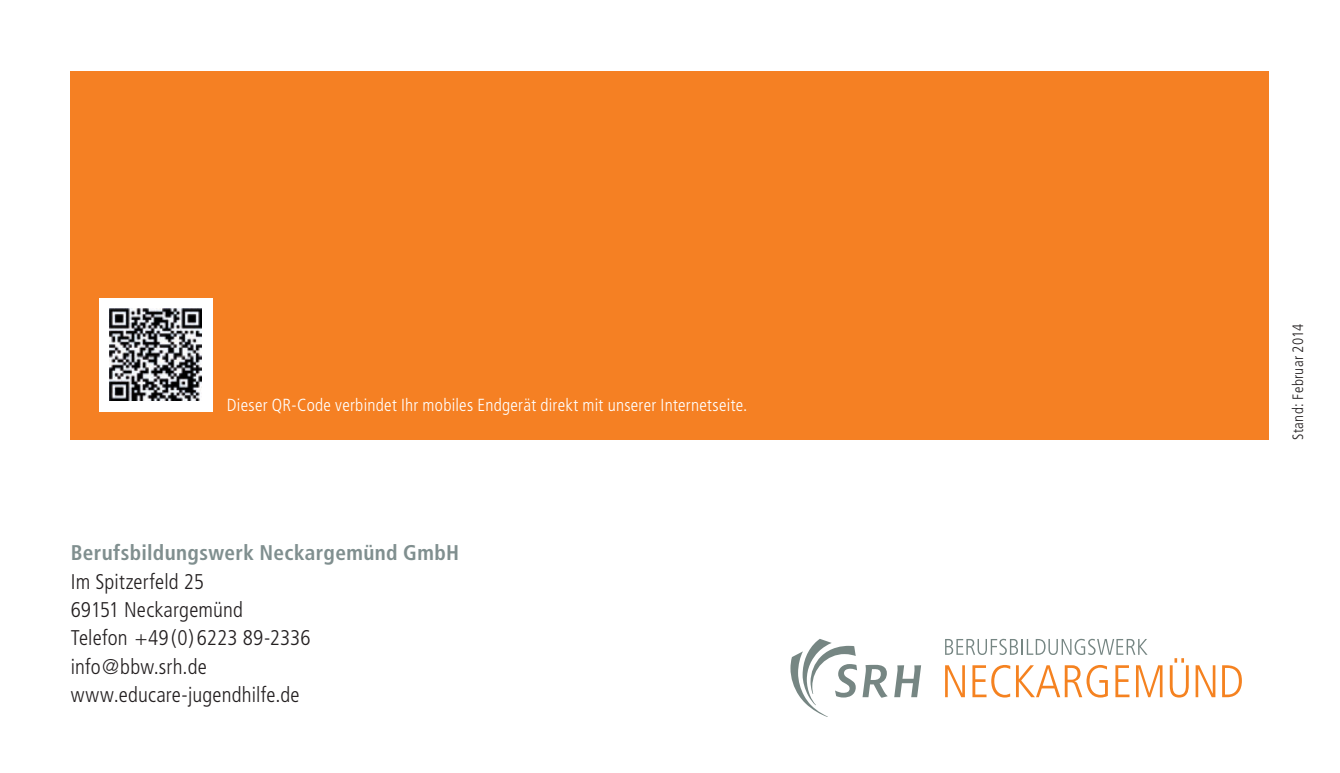
<style>
.page{position:relative;width:1340px;height:773px;background:#fff}
.page>*{position:absolute;margin:0;border:0;box-sizing:border-box;transform-origin:0 0}
.t1{font:300 condensed 21.25px/28.2px "Frutiger";letter-spacing:.01em;color:#231f20}
.t2{font:700 condensed 21.25px "Frutiger";letter-spacing:.015em;color:#808f8f}
.t3{font:300 condensed 17.5px "Frutiger";letter-spacing:.015em;color:#fff}
.t4{font:300 condensed 15px "Frutiger";letter-spacing:.02em;color:#231f20}
</style>
<div class="page">
<div style="left:71px;top:71px;width:1198px;height:368px;background:#f58023"></div>
<div style="left:99px;top:298px;width:114px;height:113px;background:#fff"></div>
<img style="left:110px;top:308px;width:92px;height:92px">
<svg style="left:894px;top:665px;width:27px;height:32px"></svg>
<svg style="left:790px;top:639px;width:97px;height:78px"></svg>
<svg style="left:945px;top:665px;width:19px;height:32px"></svg>
<svg style="left:972px;top:665px;width:38px;height:32px"></svg>
<svg style="left:1016px;top:665px;width:91px;height:32px"></svg>
<svg style="left:1115px;top:665px;width:14px;height:32px"></svg>
<svg style="left:1136px;top:665px;width:26px;height:32px"></svg>
<svg style="left:1169px;top:658px;width:19px;height:39px"></svg>
<svg style="left:1195px;top:665px;width:20px;height:32px"></svg>
<svg style="left:1222px;top:665px;width:19px;height:32px"></svg>
<svg style="left:945px;top:638px;width:202px;height:17px"></svg>
<p class="t3" style="left:227px;top:395px;width:522px">Dieser QR-Code verbindet Ihr mobiles Endgerät direkt mit unserer Internetseite.</p>
<p class="t2" style="left:71px;top:540px;width:390px">Berufsbildungswerk Neckargemünd GmbH</p>
<p class="t1" style="left:71px;top:567px;width:241px">Im Spitzerfeld 25<br>69151 Neckargemünd<br>Telefon +49 (0) 6223 89-2336 info@bbw.srh.de www.educare-jugendhilfe.de</p>
<p class="t4" style="left:1289px;top:439px;width:117px;rotate:-90deg">Stand: Februar 2014</p>
</div>
